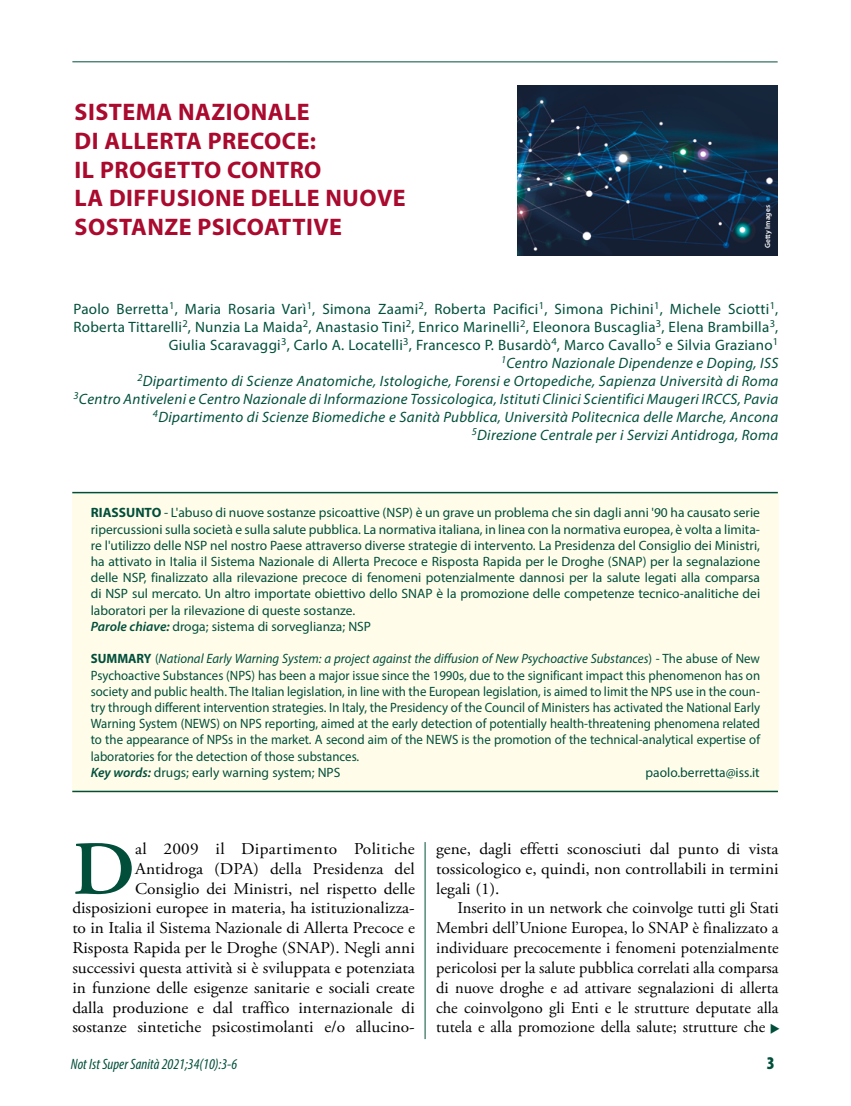
<style>
.page{position:relative;width:851px;height:1106px;background:#fff}
.page>*{position:absolute;margin:0;border:0;box-sizing:border-box;transform-origin:0 0}
.t1{font:600 76.2px "Adobe Garamond Pro";color:#014f3b;scale:1.05 1}
.t2{font:700 24px/28.8px "Myriad Pro";letter-spacing:.02em;color:#a90a2e}
.t3{font:900 condensed 18px "Myriad Pro";color:#014f3b}
.t4{font:16.5px/19.8px "Adobe Garamond Pro";color:#000;text-align:right;scale:1.05 1}
.t5{font:16.5px/19.8px "Adobe Garamond Pro";color:#000;text-align:justify}
.t6{font:italic 15px/18px "Myriad Pro";letter-spacing:.02em;color:#014f3b;text-align:right}
.t7{font:italic condensed 15px "Myriad Pro";color:#014f3b}
.t8{font:13.5px/16.2px "Myriad Pro";color:#014f3b}
.t9{font:13.5px/16.2px "Myriad Pro";color:#014f3b;scale:.95 1}
.t10{font:600 7.5px "Myriad Pro";color:#fff}
.s1{font-style:normal}
.s2{font-weight:700}
.s3{font-weight:600;font-style:italic}
.s4{font-style:italic}
.s5{color:#014f3b}
</style>
<div class="page">
<hr style="left:72px;top:61px;width:705px;height:1px;background:#014f3b">
<div style="left:72px;top:492px;width:706px;height:300px;background:#fffdea"></div>
<hr style="left:72px;top:790px;width:705px;height:2px;background:#014f3b">
<hr style="left:72px;top:492px;width:705px;height:1px;background:#014f3b">
<hr style="left:424px;top:842px;width:1px;height:197px;background:#014f3b">
<img style="left:517px;top:86px;width:260px;height:170px">
<h2 class="t2" style="left:75px;top:97px;width:332px">SISTEMA NAZIONALE<br>DI ALLERTA PRECOCE:<br>IL PROGETTO CONTRO<br>LA DIFFUSIONE DELLE NUOVE<br>SOSTANZE PSICOATTIVE</h2>
<p class="t10" style="left:762px;top:248px;width:45px;rotate:-90deg">Getty Images</p>
<p class="t6" style="left:73px;top:300px;width:706px"><span class="s1">Paolo Berretta</span><sup>1</sup><span class="s1">, Maria Rosaria Varì</span><sup>1</sup><span class="s1">, Simona Zaami</span><sup>2</sup><span class="s1">, Roberta Pacifici</span><sup>1</sup><span class="s1">, Simona Pichini</span><sup>1</sup><span class="s1">, Michele Sciotti</span><sup>1</sup><span class="s1">, Roberta Tittarelli</span><sup>2</sup><span class="s1">, Nunzia La Maida</span><sup>2</sup><span class="s1">, Anastasio Tini</span><sup>2</sup><span class="s1">, Enrico Marinelli</span><sup>2</sup><span class="s1">, Eleonora Buscaglia</span><sup>3</sup><span class="s1">, Elena Brambilla</span><sup>3</sup><span class="s1">, Giulia Scaravaggi</span><sup>3</sup><span class="s1">, Carlo A. Locatelli</span><sup>3</sup><span class="s1">, Francesco P. Busardò</span><sup>4</sup><span class="s1">, Marco Cavallo</span><sup>5</sup> <span class="s1">e Silvia Graziano</span><sup>1<br></sup><sup>1</sup>Centro Nazionale Dipendenze e Doping, ISS<br><sup>2</sup>Dipartimento di Scienze Anatomiche, Istologiche, Forensi e Ortopediche, Sapienza Università di Roma<br><sup>3</sup>Centro Antiveleni e Centro Nazionale di Informazione Tossicologica, Istituti Clinici Scientifici Maugeri IRCCS, Pavia <sup>4</sup>Dipartimento di Scienze Biomediche e Sanità Pubblica, Università Politecnica delle Marche, Ancona<br><sup>5</sup>Direzione Centrale per i Servizi Antidroga, Roma</p>
<p class="t8" style="left:91px;top:504px;width:670px"><span class="s2">RIASSUNTO</span> - L'abuso di nuove sostanze psicoattive (NSP) è un grave un problema che sin dagli anni '90 ha causato serie ripercussioni sulla società e sulla salute pubblica. La normativa italiana, in linea con la normativa europea, è volta a limita&shy;re l'utilizzo delle NSP nel nostro Paese attraverso diverse strategie di intervento. La Presidenza del Consiglio dei Ministri, ha attivato in Italia il Sistema Nazionale di Allerta Precoce e Risposta Rapida per le Droghe (SNAP) per la segnalazione delle NSP, finalizzato alla rilevazione precoce di fenomeni potenzialmente dannosi per la salute legati alla comparsa di NSP sul mercato. Un altro importate obiettivo dello SNAP è la promozione delle competenze tecnico-analitiche dei laboratori per la rilevazione di queste sostanze.<br><span class="s3">Parole chiave:</span> droga; sistema di sorveglianza; NSP</p>
<p class="t9" style="left:91px;top:650px;width:706px"><span class="s2">SUMMARY</span> (<span class="s4">National Early Warning System: a project against the diffusion of New Psychoactive Substances</span>) - The abuse of New Psychoactive Substances (NPS) has been a major issue since the 1990s, due to the significant impact this phenomenon has on society and public health. The Italian legislation, in line with the European legislation, is aimed to limit the NPS use in the coun&shy;try through different intervention strategies. In Italy, the Presidency of the Council of Ministers has activated the National Early Warning System (NEWS) on NPS reporting, aimed at the early detection of potentially health-threatening phenomena related to the appearance of NPSs in the market. A second aim of the NEWS is the promotion of the technical-analytical expertise of laboratories for the detection of those substances.<br><span class="s3">Key words:</span> drugs; early warning system; NPS</p>
<p class="t8" style="left:645px;top:764px;width:116px">paolo.berretta@iss.it</p>
<p class="t4" style="left:72px;top:839px;width:328px">al 2009 il Dipartimento Politiche Antidroga (DPA) della Presidenza del Consiglio dei Ministri, nel rispetto delle disposizioni europee in materia, ha istituzionalizza&shy;to in Italia il Sistema Nazionale di Allerta Precoce e Risposta Rapida per le Droghe (SNAP). Negli anni successivi questa attività si è sviluppata e potenziata in funzione delle esigenze sanitarie e sociali create dalla produzione e dal traffico internazionale di sostanze sintetiche psicostimolanti e/o allucino-</p>
<p class="t4" style="left:436px;top:839px;width:327px;text-align:justify">gene, dagli effetti sconosciuti dal punto di vista tossicologico e, quindi, non controllabili in termini legali (1).</p>
<h1 class="t1" style="left:72px;top:825px;width:61px">D</h1>
<p class="t5" style="left:436px;top:899px;width:345px;text-indent:21px">Inserito in un network che coinvolge tutti gli Stati Membri dell’Unione Europea, lo SNAP è finalizzato a individuare precocemente i fenomeni potenzialmente pericolosi per la salute pubblica correlati alla comparsa di nuove droghe e ad attivare segnalazioni di allerta che coinvolgono gli Enti e le strutture deputate alla tutela e alla promozione della salute; strutture che <span class="s5">◆</span></p>
<p class="t7" style="left:71px;top:1055px;width:168px">Not Ist Super Sanità 2021;34(10):3-6</p>
<h3 class="t3" style="left:766px;top:1053px;width:9px">3</h3>
</div>
